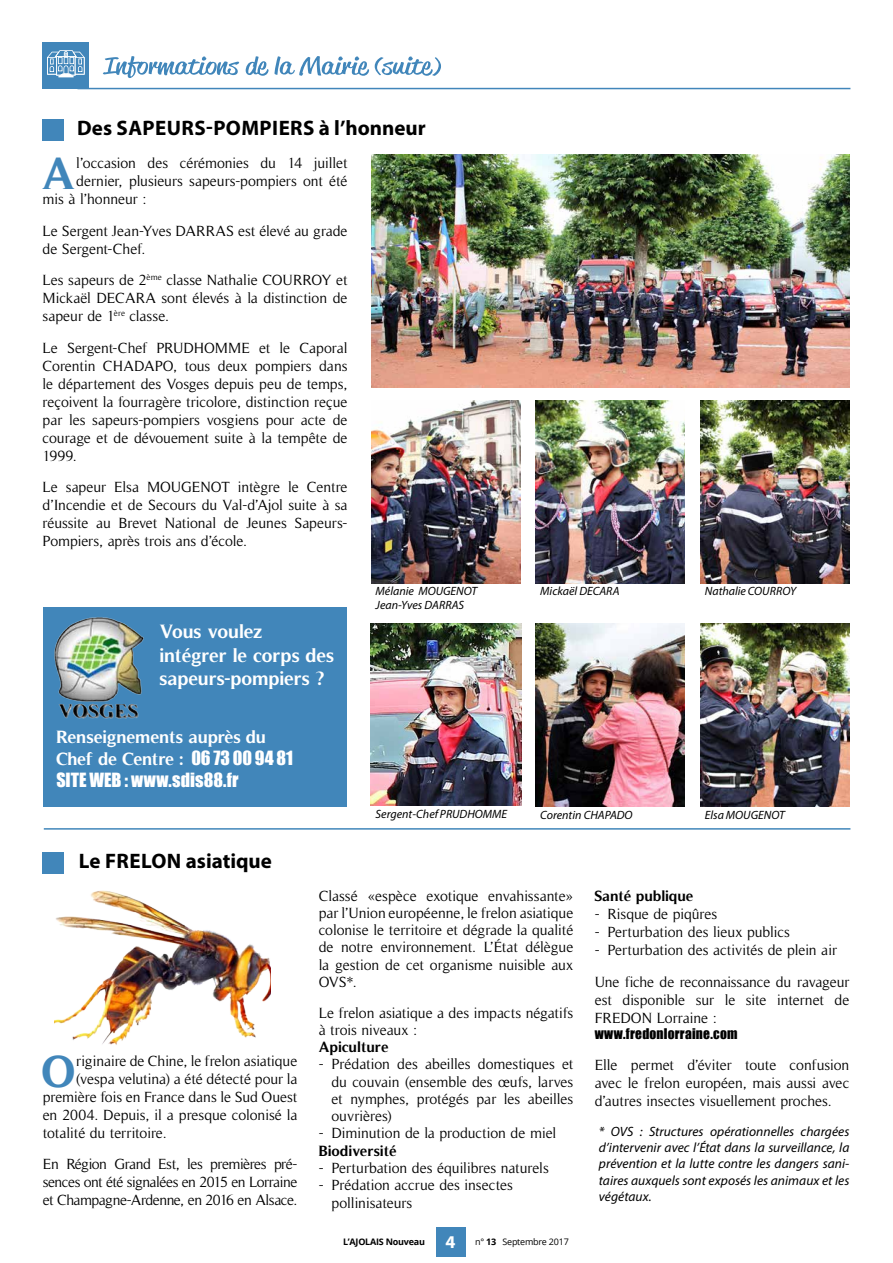
<style>
.page{position:relative;width:893px;height:1263px;background:#fff}
.page>*{position:absolute;margin:0;border:0;box-sizing:border-box;transform-origin:0 0}
.t1{font:700 45.45px "Timeless";color:#4186ba}
.t2{font:700 21px "Myriad Pro";letter-spacing:.02em;color:#000}
.t3{font:700 21px "Myriad Pro";color:#000}
.t4{font:700 19.5px/23.4px "Timeless";letter-spacing:-.005em;color:#fff}
.t5{font:700 18px/21.6px "Timeless";letter-spacing:-.015em;color:#fff}
.t6{font:18px "Impact";color:#fff}
.t7{font:15px/18px "Timeless";letter-spacing:-.005em;color:#000;text-align:justify}
.t8{font:700 15px "Timeless";letter-spacing:.005em;color:#000}
.t9{font:italic 13.5px/16.2px "Myriad Pro";letter-spacing:.005em;color:#000;text-align:justify}
.t10{font:13.5px "Impact";letter-spacing:.015em;color:#000}
.t11{font:italic 12px/14.4px "Myriad Pro";color:#000}
.t12{font:700 9px "Open Sans";letter-spacing:-.025em;color:#000}
.s1{font-family:"Impact";font-weight:400}
.s2{font-family:"Myriad Pro";font-size:18px;color:#fff}
.s3{font-weight:400}
</style>
<div class="page">
<div style="left:436px;top:1227px;width:29px;height:29px;background:#4186ba"></div>
<div style="left:42px;top:43px;width:47px;height:46px;background:#4186ba"></div>
<svg style="left:47px;top:50px;width:38px;height:27px"></svg>
<hr style="left:77px;top:88px;width:773px;height:1px;background:#4186ba">
<svg style="left:103px;top:56px;width:338px;height:22px"></svg>
<div style="left:42px;top:853px;width:21px;height:21px;background:#4186ba"></div>
<img style="left:55px;top:890px;width:216px;height:155px">
<div style="left:42px;top:119px;width:22px;height:21px;background:#4186ba"></div>
<img style="left:371px;top:155px;width:478px;height:232px">
<hr style="left:44px;top:828px;width:806px;height:2px;background:#4186ba">
<img style="left:371px;top:400px;width:149px;height:183px">
<img style="left:536px;top:624px;width:149px;height:182px">
<img style="left:701px;top:400px;width:148px;height:183px">
<img style="left:701px;top:624px;width:148px;height:182px">
<img style="left:370px;top:623px;width:151px;height:183px">
<img style="left:536px;top:400px;width:149px;height:183px">
<div style="left:44px;top:607px;width:303px;height:199px;background:#4186ba"></div>
<img style="left:43px;top:607px;width:101px;height:114px">
<h2 class="t2" style="left:77px;top:114px;width:350px">Des SAPEURS-POMPIERS à l’honneur</h2>
<h1 class="t1" style="left:42px;top:147px;width:36px">A</h1>
<p class="t7" style="left:76px;top:154px;width:273px">l’occasion des cérémonies du 14 juillet</p>
<p class="t7" style="left:76px;top:172px;width:273px">dernier, plusieurs sapeurs-pompiers ont été</p>
<p class="t7" style="left:43px;top:190px;width:105px">mis à l’honneur :</p>
<p class="t7" style="left:43px;top:222px;width:307px">Le Sergent Jean-Yves DARRAS est élevé au grade de Sergent-Chef.</p>
<p class="t7" style="left:43px;top:271px;width:307px">Les sapeurs de 2<sup>ème</sup> classe Nathalie COURROY et Mickaël DECARA sont élevés à la distinction de sapeur de 1<sup>ère</sup> classe.</p>
<p class="t7" style="left:43px;top:339px;width:307px">Le Sergent-Chef PRUDHOMME et le Caporal Corentin CHADAPO, tous deux pompiers dans le département des Vosges depuis peu de temps, reçoivent la fourragère tricolore, distinction reçue par les sapeurs-pompiers vosgiens pour acte de courage et de dévouement suite à la tempête de 1999.</p>
<p class="t7" style="left:43px;top:478px;width:307px">Le sapeur Elsa MOUGENOT intègre le Centre d’Incendie et de Secours du Val-d’Ajol suite à sa réussite au Brevet National de Jeunes Sapeurs-Pompiers, après trois ans d’école.</p>
<h3 class="t4" style="left:160px;top:620px;width:176px">Vous voulez intégrer le corps des sapeurs-pompiers ?</h3>
<p class="t5" style="left:56px;top:726px;width:238px">Renseignements auprès du<br>Chef de Centre : <span class="s1">06 73 00 94 81</span></p>
<p class="t6" style="left:56px;top:765px;width:184px">SITE WEB : www.sdis88.fr</p>
<h2 class="t3" style="left:79px;top:848px;width:195px">Le FRELON asiatique</h2>
<p class="t11" style="left:376px;top:584px;width:103px">Mélanie MOUGENOT<br>Jean-Yves DARRAS</p>
<p class="t11" style="left:540px;top:584px;width:81px">Mickaël DECARA</p>
<p class="t11" style="left:705px;top:584px;width:93px">Nathalie COURROY</p>
<p class="t11" style="left:376px;top:807px;width:133px">Sergent-Chef PRUDHOMME</p>
<p class="t11" style="left:705px;top:807px;width:81px">Elsa MOUGENOT</p>
<p class="t11" style="left:540px;top:807px;width:94px">Corentin CHAPADO</p>
<h1 class="t1" style="left:42px;top:1044px;width:36px">O</h1>
<p class="t7" style="left:76px;top:1052px;width:223px">riginaire de Chine, le frelon asiatique</p>
<p class="t7" style="left:76px;top:1070px;width:223px">(vespa velutina) a été détecté pour la</p>
<p class="t7" style="left:43px;top:1088px;width:256px">première fois en France dans le Sud Ouest</p>
<p class="t7" style="left:43px;top:1106px;width:256px">en 2004. Depuis, il a presque colonisé la</p>
<p class="t7" style="left:43px;top:1124px;width:125px">totalité du territoire.</p>
<p class="t7" style="left:43px;top:1155px;width:256px">En Région Grand Est, les premières pré&shy;sences ont été signalées en 2015 en Lorraine et Champagne-Ardenne, en 2016 en Alsace.</p>
<p class="t7" style="left:319px;top:887px;width:256px;line-height:17.2px">Classé «espèce exotique envahissante» par l’Union européenne, le frelon asiatique colonise le territoire et dégrade la qualité de notre environnement. L’État délègue la gestion de cet organisme nuisible aux OVS*.</p>
<p class="t7" style="left:319px;top:1004px;width:256px;line-height:17.2px">Le frelon asiatique a des impacts négatifs à trois niveaux :</p>
<p class="t8" style="left:319px;top:1038px;width:72px">Apiculture</p>
<p class="t7" style="left:331px;top:1056px;width:243px;line-height:17.2px;text-indent:-13px">- Prédation des abeilles domestiques et du couvain (ensemble des œufs, larves et nymphes, protégés par les abeilles ouvrières)</p>
<p class="t7" style="left:319px;top:1124px;width:239px">- Diminution de la production de miel</p>
<p class="t8" style="left:319px;top:1142px;width:80px">Biodiversité</p>
<p class="t7" style="left:319px;top:1159px;width:232px">- Perturbation des équilibres naturels</p>
<p class="t7" style="left:331px;top:1176px;width:183px;text-indent:-13px">- Prédation accrue des insectes pollinisateurs</p>
<p class="t12" style="left:343px;top:1235px;width:227px">L’AJOLAIS Nouveau <span class="s2">4</span> <span class="s3">n°</span> 13 <span class="s3">Septembre 2017</span></p>
<p class="t8" style="left:595px;top:887px;width:100px">Santé publique</p>
<p class="t7" style="left:595px;top:905px;width:124px">- Risque de piqûres</p>
<p class="t7" style="left:595px;top:923px;width:197px">- Perturbation des lieux publics</p>
<p class="t7" style="left:595px;top:934px;width:256px;line-height:31.5px">- Perturbation des activités de plein air<br>Une fiche de reconnaissance du ravageur</p>
<p class="t7" style="left:595px;top:991px;width:256px">est disponible sur le site internet de<br>FREDON Lorraine :</p>
<p class="t10" style="left:595px;top:1023px;width:144px">www.fredonlorraine.com</p>
<p class="t7" style="left:595px;top:1056px;width:256px">Elle permet d’éviter toute confusion avec le frelon européen, mais aussi avec d’autres insectes visuellement proches.</p>
<p class="t9" style="left:599px;top:1123px;width:252px">* OVS : Structures opérationnelles chargées d’intervenir avec l’État dans la surveillance, la prévention et la lutte contre les dangers sani&shy;taires auxquels sont exposés les animaux et les végétaux.</p>
</div>
